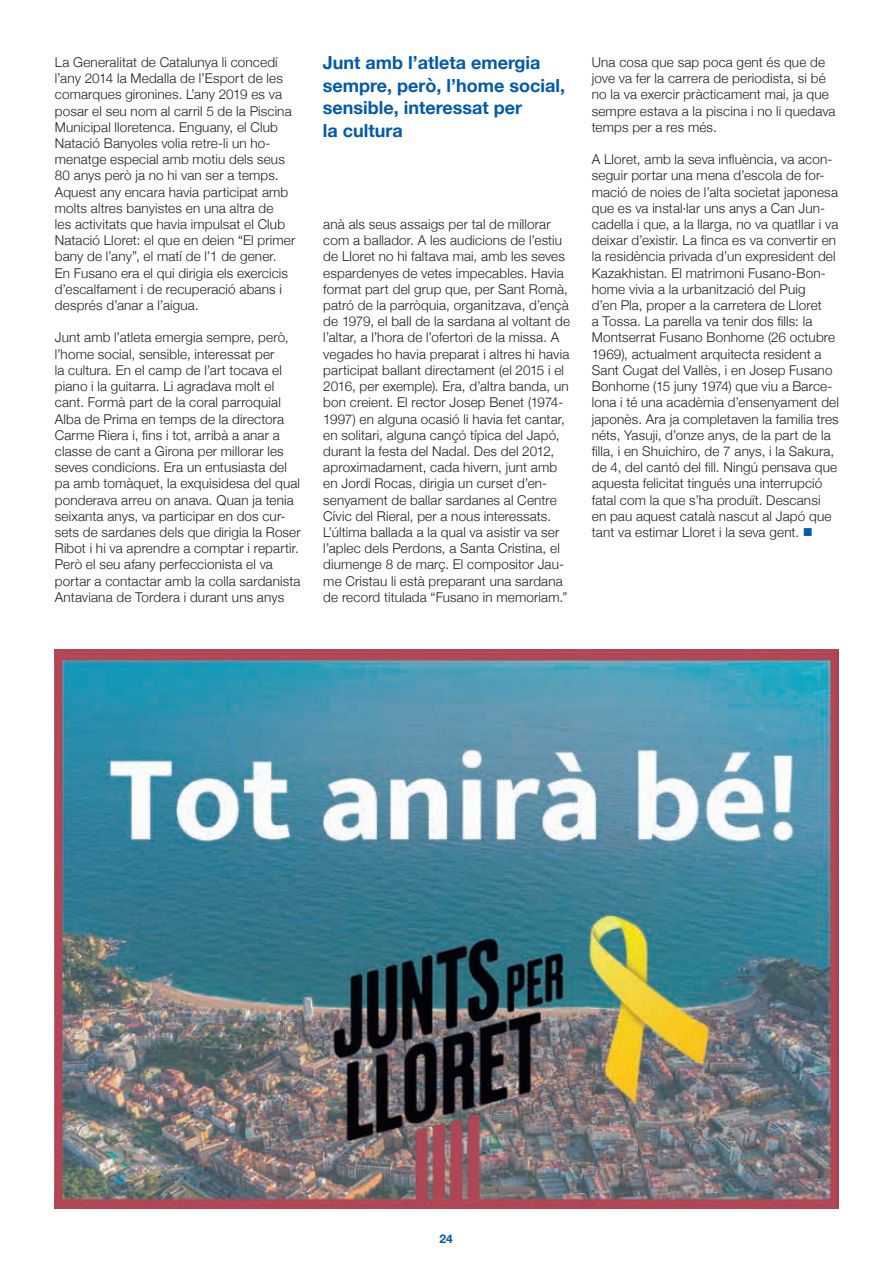
<style>
.page{position:relative;width:893px;height:1263px;background:#fff}
.page>*{position:absolute;margin:0;border:0;box-sizing:border-box;transform-origin:0 0}
.t1{font:700 18px/22.5px "Helvetica Neue";color:#015aaa}
.t2{font:300 13.5px/16.2px "Helvetica Neue";letter-spacing:.01em;color:#231f20}
.t3{font:700 12px "Helvetica Neue";color:#015aaa}
.s1{color:#015aaa}
</style>
<div class="page">
<img style="left:54px;top:653px;width:785px;height:552px">
<p class="t2" style="left:55px;top:53px;width:242px">La Generalitat de Catalunya li concedí l’any 2014 la Medalla de l’Esport de les comarques gironines. L’any 2019 es va posar el seu nom al carril 5 de la Piscina Municipal lloretenca. Enguany, el Club Natació Banyoles volia retre-li un ho&shy;menatge especial amb motiu dels seus 80 anys però ja no hi van ser a temps.<br>Aquest any encara havia participat amb molts altres banyistes en una altra de<br>les activitats que havia impulsat el Club Natació Lloret: el que en deien “El primer bany de l’any”, el matí de l’1 de gener.<br>En Fusano era el qui dirigia els exercicis d’escalfament i de recuperació abans i després d’anar a l’aigua.</p>
<p class="t2" style="left:55px;top:329px;width:247px">Junt amb l’atleta emergia sempre, però, l’home social, sensible, interessat per<br>la cultura. En el camp de l’art tocava el piano i la guitarra. Li agradava molt el cant. Formà part de la coral parroquial Alba de Prima en temps de la directora Carme Riera i, fins i tot, arribà a anar a classe de cant a Girona per millorar les seves condicions. Era un entusiasta del pa amb tomàquet, la exquisidesa del qual ponderava arreu on anava. Quan ja tenia seixanta anys, va participar en dos cur&shy;sets de sardanes dels que dirigia la Roser Ribot i hi va aprendre a comptar i repartir.<br>Però el seu afany perfeccionista el va portar a contactar amb la colla sardanista Antaviana de Tordera i durant uns anys</p>
<h1 class="t1" style="left:323px;top:52px;width:244px">Junt amb l’atleta emergia sempre, però, l’home social, sensible, interessat per<br>la cultura</h1>
<p class="t2" style="left:323px;top:215px;width:248px">anà als seus assaigs per tal de millorar com a ballador. A les audicions de l’estiu de Lloret no hi faltava mai, amb les seves espardenyes de vetes impecables. Havia format part del grup que, per Sant Romà, patró de la parròquia, organitzava, d’ençà de 1979, el ball de la sardana al voltant de l’altar, a l’hora de l’ofertori de la missa. A vegades ho havia preparat i altres hi havia participat ballant directament (el 2015 i el 2016, per exemple). Era, d’altra banda, un bon creient. El rector Josep Benet (1974- 1997) en alguna ocasió li havia fet cantar, en solitari, alguna cançó típica del Japó, durant la festa del Nadal. Des del 2012, aproximadament, cada hivern, junt amb en Jordi Rocas, dirigia un curset d’en&shy;senyament de ballar sardanes al Centre Cívic del Rieral, per a nous interessats.<br>L’última ballada a la qual va asistir va ser l’aplec dels Perdons, a Santa Cristina, el diumenge 8 de març. El compositor Jau&shy;me Cristau li està preparant una sardana de record titulada “Fusano in memoriam.”</p>
<p class="t2" style="left:592px;top:53px;width:245px">Una cosa que sap poca gent és que de jove va fer la carrera de periodista, si bé no la va exercir pràcticament mai, ja que sempre estava a la piscina i no li quedava temps per a res més.</p>
<p class="t2" style="left:592px;top:150px;width:249px">A Lloret, amb la seva influència, va acon&shy;seguir portar una mena d’escola de for&shy;mació de noies de l’alta societat japonesa que es va instal·lar uns anys a Can Jun&shy;cadella i que, a la llarga, no va quatllar i va deixar d’existir. La finca es va convertir en la residència privada d’un expresident del Kazakhistan. El matrimoni Fusano-Bon&shy;home vivia a la urbanització del Puig<br>d’en Pla, proper a la carretera de Lloret<br>a Tossa. La parella va tenir dos fills: la Montserrat Fusano Bonhome (26 octubre 1969), actualment arquitecta resident a Sant Cugat del Vallès, i en Josep Fusano Bonhome (15 juny 1974) que viu a Barce&shy;lona i té una acadèmia d’ensenyament del japonès. Ara ja completaven la familia tres néts, Yasuji, d’onze anys, de la part de la filla, i en Shuichiro, de 7 anys, i la Sakura, de 4, del cantó del fill. Ningú pensava que aquesta felicitat tingués una interrupció fatal com la que s’ha produït. Descansi<br>en pau aquest català nascut al Japó que tant va estimar Lloret i la seva gent. <span class="s1">■</span></p>
<p class="t3" style="left:439px;top:1229px;width:15px">24</p>
</div>
